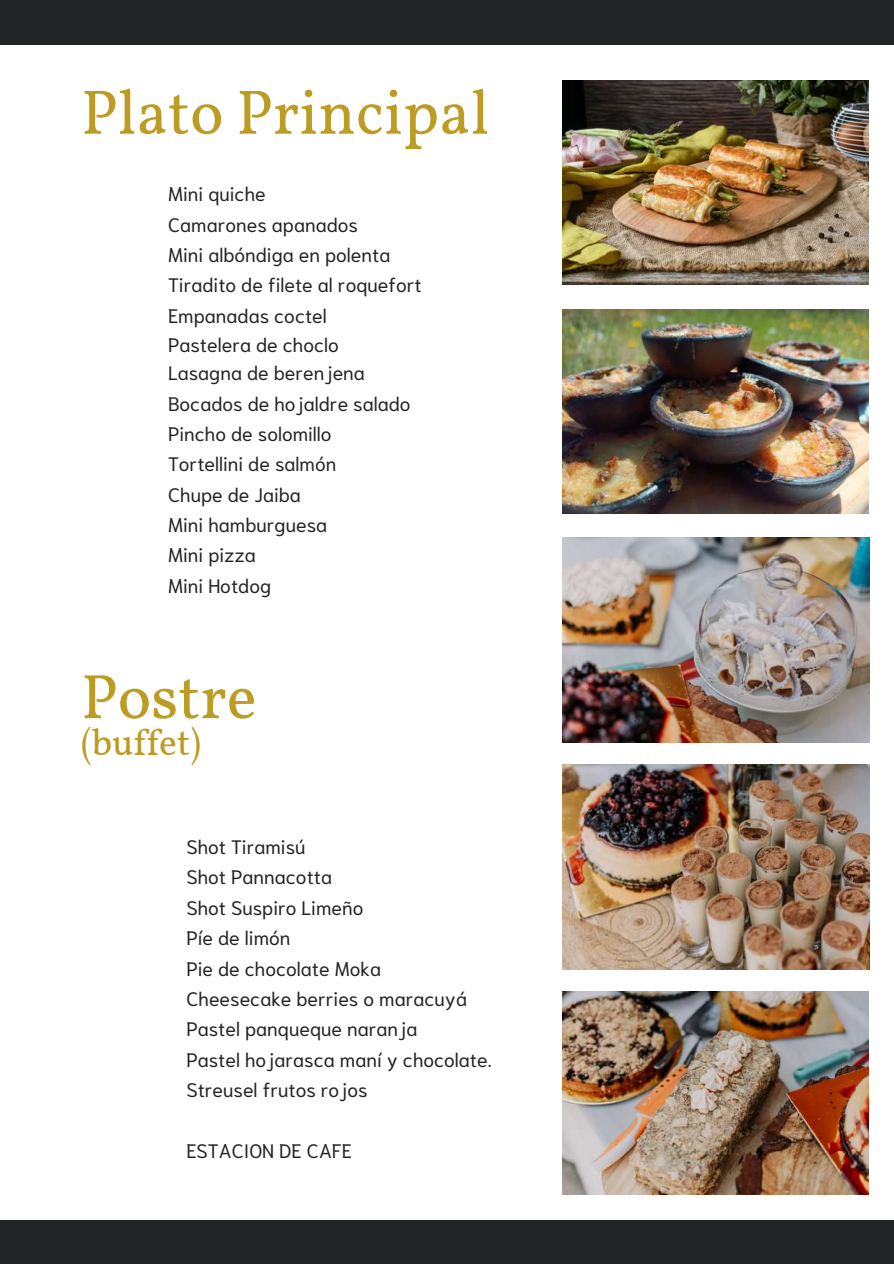
<style>
.page{position:relative;width:894px;height:1264px;background:#fff}
.page>*{position:absolute;margin:0;border:0;box-sizing:border-box;transform-origin:0 0}
.t1{font:63px "Vollkorn";color:#bc9c22}
.t2{font:37.5px "Vollkorn";color:#bc9c22}
.t3{font:19.5px/30.3px "Niramit";color:#232425}
</style>
<div class="page">
<div style="left:0;top:0;width:893px;height:45px;background:#232425"></div>
<div style="left:0;top:1219px;width:893px;height:44px;background:#232425"></div>
<img style="left:562px;top:538px;width:307px;height:204px">
<img style="left:562px;top:764px;width:307px;height:205px">
<img style="left:562px;top:309px;width:306px;height:204px">
<img style="left:562px;top:80px;width:306px;height:204px">
<img style="left:562px;top:991px;width:306px;height:203px">
<h1 class="t1" style="left:81px;top:74px;width:410px">Plato Principal</h1>
<p class="t3" style="left:168px;top:177px;width:255px;line-height:29.8px">Mini quiche<br>Camarones apanados<br>Mini albóndiga en polenta<br>Tiradito de filete al roquefort<br>Empanadas coctel<br>Pastelera de choclo<br>Lasagna de berenjena</p>
<p class="t3" style="left:168px;top:386px;width:244px">Bocados de hojaldre salado<br>Pincho de solomillo<br>Tortellini de salmón<br>Chupe de Jaiba<br>Mini hamburguesa<br>Mini pizza<br>Mini Hotdog</p>
<h1 class="t1" style="left:81px;top:658px;width:177px">Postre</h1>
<h2 class="t2" style="left:81px;top:719px;width:122px">(buffet)</h2>
<p class="t3" style="left:186px;top:830px;width:307px">Shot Tiramisú<br>Shot Pannacotta<br>Shot Suspiro Limeño<br>Píe de limón<br>Pie de chocolate Moka<br>Cheesecake berries o maracuyá<br>Pastel panqueque naranja<br>Pastel hojarasca maní y chocolate.<br>Streusel frutos rojos</p>
<p class="t3" style="left:186px;top:1133px;width:167px">ESTACION DE CAFE</p>
</div>
